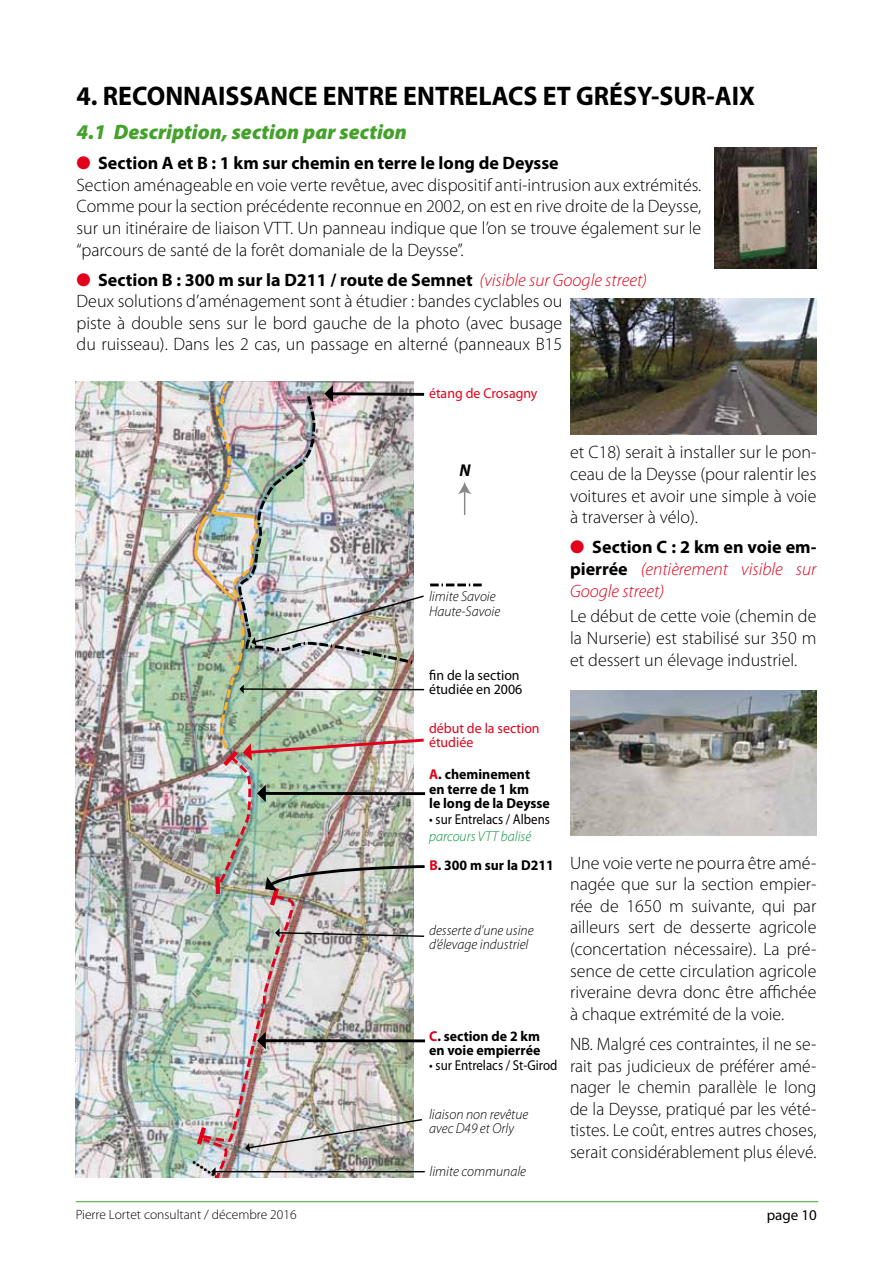
<style>
.page{position:relative;width:893px;height:1263px;background:#fff}
.page>*{position:absolute;margin:0;border:0;box-sizing:border-box;transform-origin:0 0}
.t1{font:700 27px "Myriad Pro";color:#000;scale:.96 1}
.t2{font:italic 900 21px "Myriad Pro";color:#44a12b}
.t3{font:300 18px/21.6px "Myriad Pro";color:#000;text-align:justify}
.t4{font:italic 300 18px/21.6px "Myriad Pro";color:#e2001a;text-align:justify}
.t5{font:italic 700 17.25px "Myriad";color:#000}
.t6{font:15px "Myriad Pro";color:#000}
.t7{font:italic 300 14.25px/14.2px "Myriad Pro";color:#000}
.t8{font:700 14.25px/14.2px "Myriad Pro";color:#000}
.t9{font:14.25px "Myriad Pro";color:#000;scale:.9 1}
.t10{font:14.25px/14.2px "Myriad Pro";color:#e2001a}
.t11{font:14.25px/14.2px "Myriad Pro";color:#000}
.t12{font:italic 300 14.25px "Myriad Pro";color:#009335}
.t13{font:300 13.5px "Myriad Pro";color:#000}
.s1{color:#e2001a}
.s2{font-weight:700}
.s3{font-style:italic;color:#e2001a}
.s4{font-weight:700;font-style:normal;color:#000}
</style>
<div class="page">
<hr style="left:76px;top:1201px;width:742px;height:1px;background:#44a12b">
<img style="left:714px;top:148px;width:102px;height:121px">
<img style="left:571px;top:299px;width:245px;height:136px">
<img style="left:76px;top:382px;width:114px;height:796px">
<img style="left:190px;top:382px;width:292px;height:796px">
<img style="left:571px;top:691px;width:245px;height:145px">
<h1 class="t1" style="left:77px;top:79px;width:708px">4. RECONNAISSANCE ENTRE ENTRELACS ET GRÉSY-SUR-AIX</h1>
<p class="t2" style="left:77px;top:118px;width:332px">4.1 Description, section par section</p>
<p class="t3" style="left:77px;top:152px;width:626px;text-align:left"><span class="s1">●</span> <span class="s2">Section A et B : 1 km sur chemin en terre le long de Deysse<br></span>Section aménageable en voie verte revêtue, avec dispositif anti-intrusion aux extrémités.<br>Comme pour la section précédente reconnue en 2002, on est en rive droite de la Deysse, sur un itinéraire de liaison VTT. Un panneau indique que l’on se trouve également sur le “parcours de santé de la forêt domaniale de la Deysse”.</p>
<p class="t3" style="left:77px;top:269px;width:572px;text-align:left"><span class="s1">●</span> <span class="s2">Section B : 300 m sur la D211 / route de Semnet</span> <span class="s3">(visible sur Google street)<br></span>Deux solutions d’aménagement sont à étudier : bandes cyclables ou<br>piste à double sens sur le bord gauche de la photo (avec busage<br>du ruisseau). Dans les 2 cas, un passage en alterné (panneaux B15</p>
<p class="t10" style="left:429px;top:385px;width:110px">étang de Crosagny</p>
<p class="t5" style="left:460px;top:462px;width:13px">N</p>
<p class="t7" style="left:429px;top:589px;width:73px">limite Savoie<br>Haute-Savoie</p>
<p class="t11" style="left:429px;top:667px;width:95px">fin de la section étudiée en 2006</p>
<p class="t10" style="left:429px;top:721px;width:112px">début de la section étudiée</p>
<p class="t8" style="left:429px;top:767px;width:122px"><span class="s1">A</span>. cheminement<br>en terre de 1 km<br>le long de la Deysse</p>
<p class="t9" style="left:429px;top:810px;width:136px">• sur Entrelacs / Albens</p>
<p class="t12" style="left:429px;top:828px;width:104px">parcours VTT balisé</p>
<p class="t8" style="left:430px;top:857px;width:126px"><span class="s1">B</span>. 300 m sur la D211</p>
<p class="t7" style="left:429px;top:923px;width:106px">desserte d’une usine d’élevage industriel</p>
<p class="t8" style="left:429px;top:1028px;width:113px"><span class="s1">C</span>. section de 2 km en voie empierrée</p>
<p class="t9" style="left:429px;top:1056px;width:144px">• sur Entrelacs / St-Girod</p>
<p class="t7" style="left:429px;top:1107px;width:101px">liaison non revêtue avec D49 et Orly</p>
<p class="t7" style="left:430px;top:1164px;width:98px">limite communale</p>
<p class="t3" style="left:570px;top:441px;width:248px">et C18) serait à installer sur le pon&shy;ceau de la Deysse (pour ralentir les voitures et avoir une simple à voie à traverser à vélo).</p>
<p class="t4" style="left:570px;top:536px;width:248px">● <span class="s4">Section C : 2 km en voie em&shy;pierrée</span> (entièrement visible sur Google street)</p>
<p class="t3" style="left:570px;top:605px;width:248px">Le début de cette voie (chemin de la Nurserie) est stabilisé sur 350 m et dessert un élevage industriel.</p>
<p class="t3" style="left:570px;top:851px;width:248px">Une voie verte ne pourra être amé&shy;nagée que sur la section empier&shy;rée de 1650 m suivante, qui par ailleurs sert de desserte agricole (concertation nécessaire). La pré&shy;sence de cette circulation agricole riveraine devra donc être affichée à chaque extrémité de la voie.</p>
<p class="t3" style="left:570px;top:1033px;width:248px">NB. Malgré ces contraintes, il ne se&shy;rait pas judicieux de préférer amé&shy;nager le chemin parallèle le long de la Deysse, pratiqué par les vété&shy;tistes. Le coût, entres autres choses, serait considérablement plus élevé.</p>
<p class="t13" style="left:76px;top:1206px;width:222px">Pierre Lortet consultant / décembre 2016</p>
<p class="t6" style="left:767px;top:1206px;width:52px">page 10</p>
</div>
